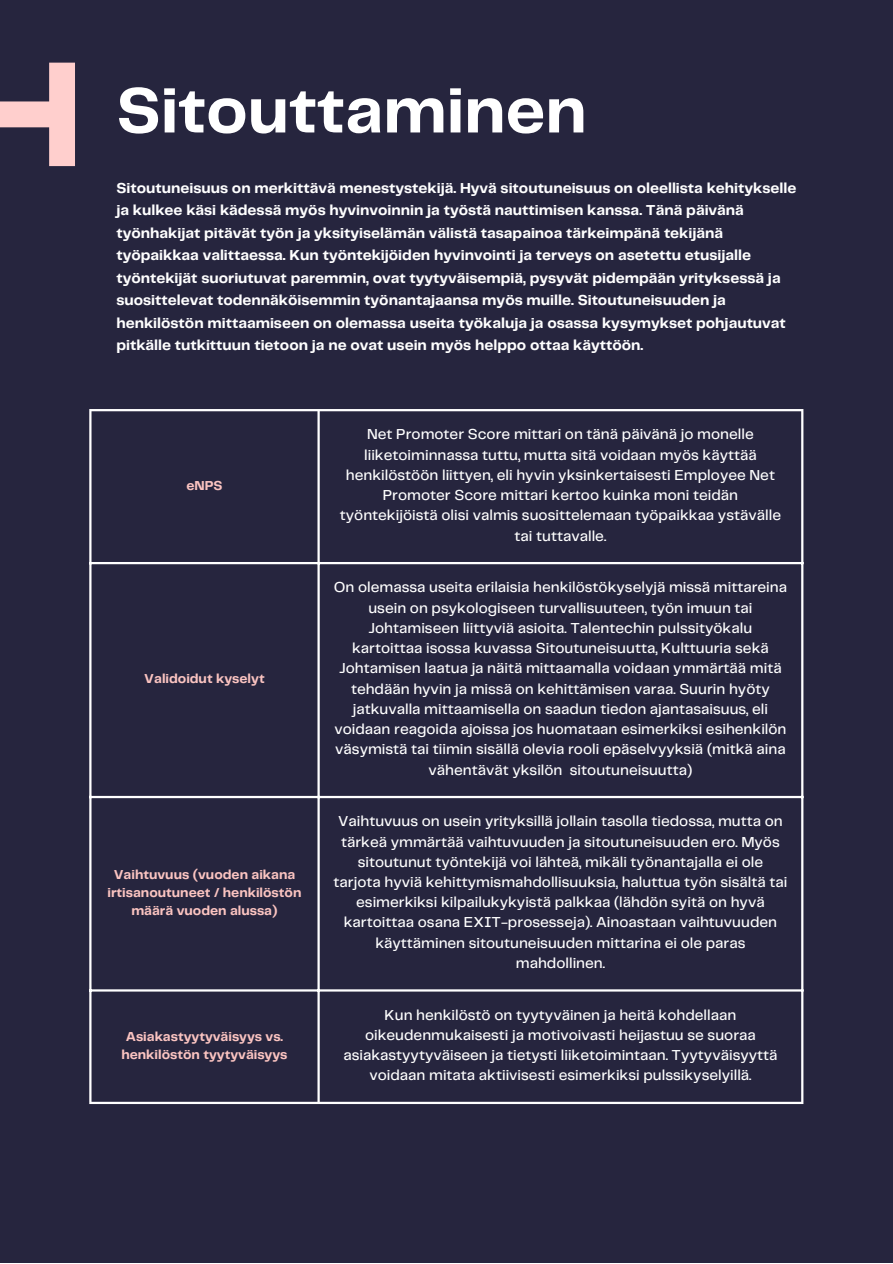
<style>
.page{position:relative;width:893px;height:1264px;background:#fff}
.page>*{position:absolute;margin:0;border:0;box-sizing:border-box;transform-origin:0 0}
.t1{font:700 66.3px "Telegraf";color:#fff}
.t2{font:500 15px/20.2px "Telegraf";color:#fff;text-align:center}
.t3{font:700 15px/22.5px "Telegraf";color:#fff}
.t4{font:700 13.5px/18px "Telegraf";color:#fbc4c1;text-align:center}
</style>
<div class="page">
<div style="left:0;top:0;width:892px;height:1262px;background:#26253e"></div>
<svg style="left:0;top:63px;width:75px;height:103px"></svg>
<hr style="left:89px;top:411px;width:2px;height:690px;background:#fff">
<hr style="left:317px;top:411px;width:3px;height:690px;background:#fff">
<hr style="left:801px;top:411px;width:2px;height:690px;background:#fff">
<hr style="left:89px;top:409px;width:714px;height:2px;background:#fff">
<hr style="left:89px;top:562px;width:714px;height:2px;background:#fff">
<hr style="left:89px;top:796px;width:714px;height:2px;background:#fff">
<hr style="left:89px;top:989px;width:714px;height:2px;background:#fff">
<hr style="left:89px;top:1101px;width:714px;height:3px;background:#fff">
<h1 class="t1" style="left:116px;top:82px;width:471px">Sitouttaminen</h1>
<p class="t3" style="left:116px;top:177px;width:681px">Sitoutuneisuus on merkittävä menestystekijä. Hyvä sitoutuneisuus on oleellista kehitykselle ja kulkee käsi kädessä myös hyvinvoinnin ja työstä nauttimisen kanssa. Tänä päivänä työnhakijat pitävät työn ja yksityiselämän välistä tasapainoa tärkeimpänä tekijänä työpaikkaa valittaessa. Kun työntekijöiden hyvinvointi ja terveys on asetettu etusijalle työntekijät suoriutuvat paremmin, ovat tyytyväisempiä, pysyvät pidempään yrityksessä ja suosittelevat todennäköisemmin työnantajaansa myös muille. Sitoutuneisuuden ja henkilöstön mittaamiseen on olemassa useita työkaluja ja osassa kysymykset pohjautuvat pitkälle tutkittuun tietoon ja ne ovat usein myös helppo ottaa käyttöön.</p>
<p class="t4" style="left:186px;top:477px;width:38px">eNPS</p>
<p class="t4" style="left:144px;top:670px;width:122px">Validoidut kyselyt</p>
<p class="t4" style="left:107px;top:866px;width:195px">Vaihtuvuus (vuoden aikana irtisanoutuneet / henkilöstön määrä vuoden alussa)</p>
<p class="t4" style="left:121px;top:1028px;width:168px">Asiakastyytyväisyys vs. henkilöstön tyytyväisyys</p>
<p class="t2" style="left:340px;top:425px;width:442px">Net Promoter Score mittari on tänä päivänä jo monelle liiketoiminnassa tuttu, mutta sitä voidaan myös käyttää henkilöstöön liittyen, eli hyvin yksinkertaisesti Employee Net Promoter Score mittari kertoo kuinka moni teidän työntekijöistä olisi valmis suosittelemaan työpaikkaa ystävälle tai tuttavalle.</p>
<p class="t2" style="left:334px;top:578px;width:455px">On olemassa useita erilaisia henkilöstökyselyjä missä mittareina usein on psykologiseen turvallisuuteen, työn imuun tai Johtamiseen liittyviä asioita. Talentechin pulssityökalu kartoittaa isossa kuvassa Sitoutuneisuutta, Kulttuuria sekä Johtamisen laatua ja näitä mittaamalla voidaan ymmärtää mitä tehdään hyvin ja missä on kehittämisen varaa. Suurin hyöty jatkuvalla mittaamisella on saadun tiedon ajantasaisuus, eli voidaan reagoida ajoissa jos huomataan esimerkiksi esihenkilön väsymistä tai tiimin sisällä olevia rooli epäselvyyksiä (mitkä aina vähentävät yksilön sitoutuneisuutta)</p>
<p class="t2" style="left:333px;top:812px;width:455px">Vaihtuvuus on usein yrityksillä jollain tasolla tiedossa, mutta on tärkeä ymmärtää vaihtuvuuden ja sitoutuneisuuden ero. Myös sitoutunut työntekijä voi lähteä, mikäli työnantajalla ei ole tarjota hyviä kehittymismahdollisuuksia, haluttua työn sisältä tai esimerkiksi kilpailukykyistä palkkaa (lähdön syitä on hyvä kartoittaa osana EXIT-prosesseja). Ainoastaan vaihtuvuuden käyttäminen sitoutuneisuuden mittarina ei ole paras mahdollinen.</p>
<p class="t2" style="left:343px;top:1005px;width:435px">Kun henkilöstö on tyytyväinen ja heitä kohdellaan oikeudenmukaisesti ja motivoivasti heijastuu se suoraa asiakastyytyväiseen ja tietysti liiketoimintaan. Tyytyväisyyttä voidaan mitata aktiivisesti esimerkiksi pulssikyselyillä.</p>
</div>
